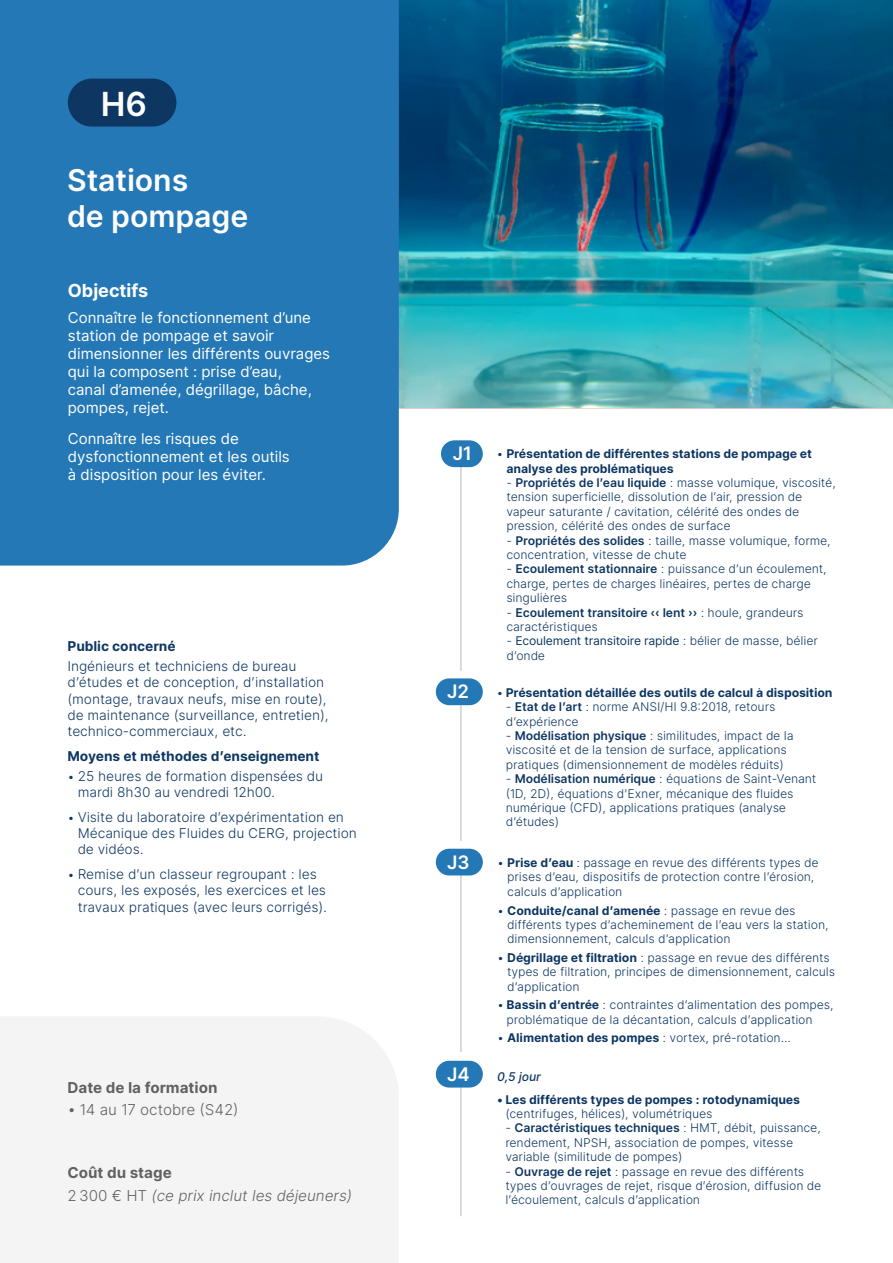
<style>
.page{position:relative;width:893px;height:1263px;background:#fff}
.page>*{position:absolute;margin:0;border:0;box-sizing:border-box;transform-origin:0 0}
.t1{font:600 33.15px "Inter Tight";color:#fff}
.t2{font:600 30px/36px "Inter Tight";letter-spacing:.04em;color:#fff}
.t3{font:600 18.6px "Inter Tight";letter-spacing:.04em;color:#fff}
.t4{font:700 18px "Inter";color:#fff}
.t5{font:15px/18px "Inter";color:#fff}
.t6{font:italic 300 15px/22.2px "Inter Tight";letter-spacing:.04em;color:#616161}
.t7{font:300 15px "Inter Tight";letter-spacing:.04em;color:#616161}
.t8{font:700 15px "Inter Tight";letter-spacing:.04em;color:#616161}
.t9{font:300 13.5px/16.2px "Inter Tight";letter-spacing:.04em;color:#0d3662}
.t10{font:700 13.5px "Inter Tight";letter-spacing:.04em;color:#0d3662}
.t11{font:300 12px/14.4px "Inter Tight";letter-spacing:.04em;color:#0d3662}
.t12{font:700 12px/14.4px "Inter Tight";letter-spacing:.04em;color:#0d3662}
.t13{font:italic 500 12px "Inter Tight";color:#0d3662}
.s1{font-size:12.3px}
.s2{font-weight:700;font-style:normal}
.s3{font-style:normal}
.s4{font-weight:300}
.s5{font-weight:600}
.s6{font-weight:400}
.s7{font-weight:700}
</style>
<div class="page">
<img style="left:399px;top:0;width:494px;height:408px">
<hr style="left:460px;top:1081px;width:2px;height:135px;background:#d0cdcd">
<hr style="left:460px;top:851px;width:2px;height:201px;background:#d0cdcd">
<hr style="left:460px;top:699px;width:2px;height:142px;background:#d0cdcd">
<hr style="left:460px;top:465px;width:2px;height:206px;background:#d0cdcd">
<div style="left:0;top:0;width:399px;height:566px;background:#2478b6"></div>
<div style="left:441px;top:440px;width:42px;height:27px;background:#2478b6;border-radius:13px"></div>
<div style="left:436px;top:678px;width:47px;height:27px;background:#2478b6;border-radius:13px"></div>
<div style="left:436px;top:849px;width:47px;height:26px;background:#2478b6;border-radius:13px"></div>
<div style="left:436px;top:1061px;width:47px;height:26px;background:#2478b6;border-radius:13px"></div>
<div style="left:0;top:1017px;width:398px;height:246px;background:#f5f4f4"></div>
<div style="left:68px;top:79px;width:108px;height:48px;background:#0d3662;border-radius:24px"></div>
<h1 class="t1" style="left:102px;top:84px;width:46px">H6</h1>
<h2 class="t2" style="left:68px;top:162px;width:181px">Stations<br>de pompage</h2>
<h3 class="t4" style="left:68px;top:279px;width:82px">Objectifs</h3>
<p class="t5" style="left:68px;top:309px;width:264px">Connaître le fonctionnement d’une station de pompage et savoir dimensionner les différents ouvrages qui la composent : prise d’eau,<br>canal d’amenée, dégrillage, bâche, pompes, rejet.</p>
<p class="t5" style="left:68px;top:429px;width:223px">Connaître les risques de dysfonctionnement et les outils à disposition pour les éviter.</p>
<p class="t10" style="left:68px;top:638px;width:109px">Public concerné</p>
<p class="t9" style="left:68px;top:658px;width:262px">Ingénieurs et techniciens de bureau d’études et de conception, d’installation (montage, travaux neufs, mise en route), de maintenance (surveillance, entretien), technico-commerciaux, etc.</p>
<p class="t10" style="left:68px;top:746px;width:253px">Moyens et méthodes d’enseignement</p>
<p class="t9" style="left:78px;top:768px;width:246px;text-indent:-10px"><span class="s1">•</span> 25 heures de formation dispensées du mardi 8h30 au vendredi 12h00.</p>
<p class="t9" style="left:78px;top:809px;width:280px;text-indent:-10px"><span class="s1">•</span> Visite du laboratoire d’expérimentation en<br>Mécanique des Fluides du CERG, projection de vidéos.</p>
<p class="t9" style="left:78px;top:866px;width:250px;text-indent:-10px"><span class="s1">•</span> Remise d’un classeur regroupant : les cours, les exposés, les exercices et les travaux pratiques (avec leurs corrigés).</p>
<p class="t8" style="left:68px;top:1078px;width:151px">Date de la formation</p>
<p class="t7" style="left:68px;top:1098px;width:172px">• 14 au 17 octobre (S42)</p>
<p class="t6" style="left:68px;top:1162px;width:286px"><span class="s2">Coût du stage<br></span><span class="s3">2 300 € HT</span> (ce prix inclut les déjeuners)</p>
<h3 class="t3" style="left:453px;top:442px;width:19px">J1</h3>
<p class="t12" style="left:507px;top:447px;width:307px;text-indent:-10px"><span class="s4">•</span> Présentation de différentes stations de pompage et analyse des problématiques</p>
<p class="t11" style="left:507px;top:475px;width:331px">- <span class="s5">Propriétés de l’eau liquide</span> : masse volumique, viscosité, tension superficielle, dissolution de l’air, pression de vapeur saturante / cavitation, célérité des ondes de pression, célérité des ondes de surface</p>
<p class="t11" style="left:507px;top:533px;width:325px">- <span class="s5">Propriétés des solides</span> : taille, masse volumique, forme, concentration, vitesse de chute</p>
<p class="t11" style="left:507px;top:562px;width:321px">- <span class="s5">Ecoulement stationnaire</span> : puissance d’un écoulement, charge, pertes de charges linéaires, pertes de charge singulières</p>
<p class="t11" style="left:507px;top:605px;width:298px">- <span class="s5">Ecoulement transitoire « lent »</span> : houle, grandeurs caractéristiques</p>
<p class="t11" style="left:507px;top:634px;width:312px">- <span class="s6">Ecoulement transitoire rapide</span> : bélier de masse, bélier d’onde</p>
<h3 class="t3" style="left:448px;top:680px;width:23px">J2</h3>
<p class="t12" style="left:497px;top:685px;width:337px"><span class="s4">•</span> Présentation détaillée des outils de calcul à disposition</p>
<p class="t11" style="left:506px;top:700px;width:271px">- <span class="s5">Etat de l’art</span> : norme ANSI/HI 9.8:2018, retours d’expérience</p>
<p class="t11" style="left:506px;top:728px;width:289px">- <span class="s5">Modélisation physique</span> : similitudes, impact de la viscosité et de la tension de surface, applications pratiques (dimensionnement de modèles réduits)</p>
<p class="t11" style="left:506px;top:772px;width:312px">- <span class="s5">Modélisation numérique</span> : équations de Saint-Venant (1D, 2D), équations d’Exner, mécanique des fluides numérique (CFD), applications pratiques (analyse d’études)</p>
<h3 class="t3" style="left:448px;top:851px;width:23px">J3</h3>
<h3 class="t3" style="left:448px;top:1063px;width:24px">J4</h3>
<p class="t11" style="left:508px;top:855px;width:312px;text-indent:-10px">• <span class="s7">Prise d’eau</span> : passage en revue des différents types de prises d’eau, dispositifs de protection contre l’érosion, calculs d’application</p>
<p class="t11" style="left:508px;top:903px;width:322px;text-indent:-10px">• <span class="s7">Conduite/canal d’amenée</span> : passage en revue des différents types d’acheminement de l’eau vers la station, dimensionnement, calculs d’application</p>
<p class="t11" style="left:508px;top:950px;width:329px;text-indent:-10px">• <span class="s7">Dégrillage et filtration</span> : passage en revue des différents types de filtration, principes de dimensionnement, calculs d’application</p>
<p class="t11" style="left:507px;top:998px;width:328px;text-indent:-9px">• <span class="s7">Bassin d’entrée</span> : contraintes d’alimentation des pompes, problématique de la décantation, calculs d’application</p>
<p class="t11" style="left:498px;top:1031px;width:294px">• <span class="s7">Alimentation des pompes</span> : vortex, pré-rotation…</p>
<p class="t13" style="left:498px;top:1069px;width:44px">0,5 jour</p>
<p class="t12" style="left:498px;top:1092px;width:304px">• Les différents types de pompes : rotodynamiques</p>
<p class="t11" style="left:506px;top:1106px;width:208px">(centrifuges, hélices), volumétriques</p>
<p class="t11" style="left:506px;top:1121px;width:316px">- <span class="s5">Caractéristiques techniques</span> : HMT, débit, puissance, rendement, NPSH, association de pompes, vitesse variable (similitude de pompes)</p>
<p class="t11" style="left:506px;top:1164px;width:317px">- <span class="s5">Ouvrage de rejet</span> : passage en revue des différents types d’ouvrages de rejet, risque d’érosion, diffusion de l’écoulement, calculs d’application</p>
</div>
